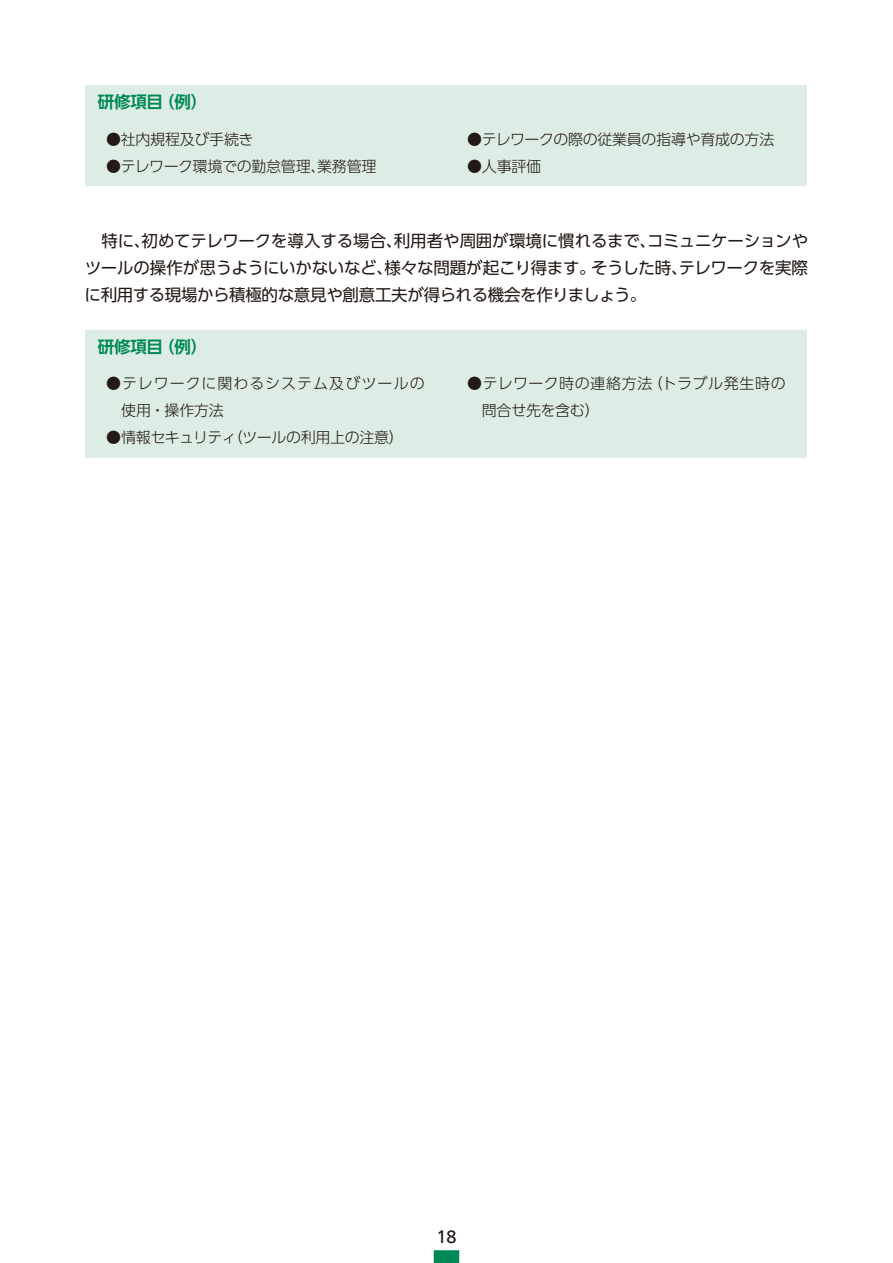
<style>
.page{position:relative;width:893px;height:1263px;background:#fff}
.page>*{position:absolute;margin:0;border:0;box-sizing:border-box;transform-origin:0 0}
.t1{font:18px "Frutiger LT";color:#231916}
.t2{font:16.5px/27px "UD Shin Go Pro";letter-spacing:-.025em;color:#231916;text-align:justify}
.t3{font:700 16.5px "UD Shin Go Pro De";letter-spacing:-.01em;color:#008857}
.t4{font:300 15px "UD Shin Go Pro";letter-spacing:-.015em;color:#231916}
.t5{font:300 15px/27px "UD Shin Go Pro";letter-spacing:.02em;color:#231916}
.t6{font:300 15px/27px "UD Shin Go Pro";letter-spacing:.065em;color:#231916}
</style>
<div class="page">
<div style="left:434px;top:1250px;width:25px;height:13px;background:#008857"></div>
<div style="left:85px;top:85px;width:722px;height:101px;background:#ddede5"></div>
<div style="left:85px;top:330px;width:722px;height:128px;background:#ddede5"></div>
<p class="t3" style="left:98px;top:88px;width:111px">研修項目（例）</p>
<p class="t4" style="left:106px;top:127px;width:149px">●社内規程及び手続き</p>
<p class="t4" style="left:106px;top:154px;width:272px">●テレワーク環境での勤怠管理、業務管理</p>
<p class="t4" style="left:467px;top:127px;width:309px">●テレワークの際の従業員の指導や育成の方法</p>
<p class="t4" style="left:467px;top:154px;width:76px">●人事評価</p>
<p class="t2" style="left:85px;top:227px;width:725px;text-indent:17px">特に、初めてテレワークを導入する場合、利用者や周囲が環境に慣れるまで、コミュニケーションやツールの操作が思うようにいかないなど、様々な問題が起こり得ます。そうした時、テレワークを実際に利用する現場から積極的な意見や創意工夫が得られる機会を作りましょう。</p>
<p class="t3" style="left:98px;top:333px;width:111px">研修項目（例）</p>
<p class="t6" style="left:121px;top:370px;width:305px;text-indent:-15px">●テレワークに関わるシステム及びツールの使用・操作方法</p>
<p class="t4" style="left:106px;top:425px;width:299px">●情報セキュリティ（ツールの利用上の注意）</p>
<p class="t5" style="left:482px;top:370px;width:305px;text-indent:-15px">●テレワーク時の連絡方法（トラブル発生時の問合せ先を含む）</p>
<p class="t1" style="left:436px;top:1226px;width:22px">18</p>
</div>
